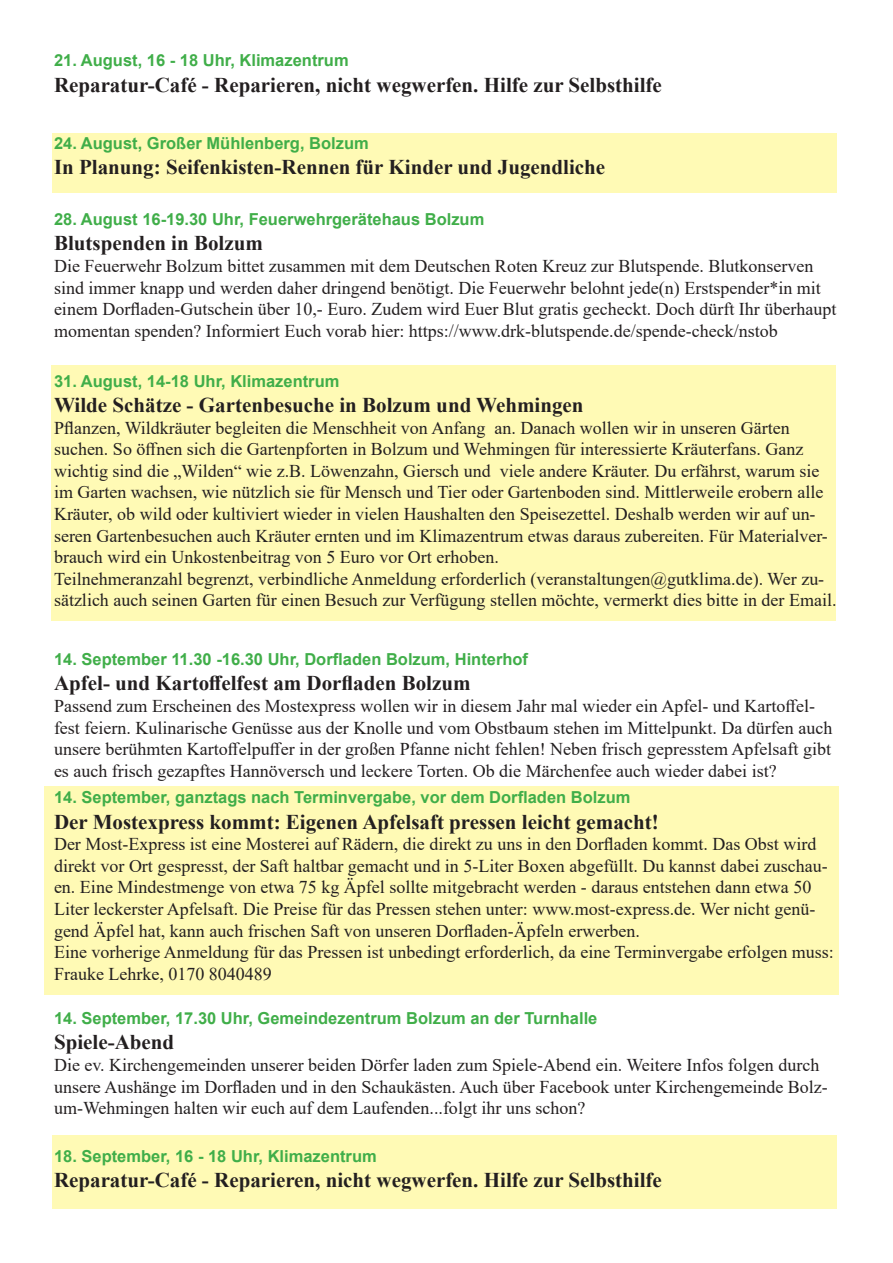
<style>
.page{position:relative;width:893px;height:1263px;background:#fff}
.page>*{position:absolute;margin:0;border:0;box-sizing:border-box;transform-origin:0 0}
.t1{font:700 21px "Times New Roman";color:#231f20}
.t2{font:18px/21.6px "Times New Roman";color:#231f20}
.t3{font:700 16.5px "Arial";color:#40ae49}
</style>
<div class="page">
<div style="left:52px;top:133px;width:785px;height:59px;background:#fffab5"></div>
<div style="left:51px;top:366px;width:785px;height:255px;background:#fffab5"></div>
<div style="left:45px;top:787px;width:794px;height:208px;background:#fffab5"></div>
<div style="left:52px;top:1135px;width:785px;height:74px;background:#fffab5"></div>
<p class="t3" style="left:54px;top:49px;width:296px">21. August, 16 - 18 Uhr, Klimazentrum</p>
<p class="t1" style="left:54px;top:70px;width:609px">Reparatur-Café - Reparieren, nicht wegwerfen. Hilfe zur Selbsthilfe</p>
<p class="t3" style="left:54px;top:131px;width:316px">24. August, Großer Mühlenberg, Bolzum</p>
<p class="t1" style="left:54px;top:152px;width:553px">In Planung: Seifenkisten-Rennen für Kinder und Jugendliche</p>
<p class="t3" style="left:54px;top:208px;width:432px">28. August 16-19.30 Uhr, Feuerwehrgerätehaus Bolzum</p>
<p class="t1" style="left:54px;top:228px;width:210px">Blutspenden in Bolzum</p>
<p class="t2" style="left:54px;top:254px;width:784px">Die Feuerwehr Bolzum bittet zusammen mit dem Deutschen Roten Kreuz zur Blutspende. Blutkonserven sind immer knapp und werden daher dringend benötigt. Die Feuerwehr belohnt jede(n) Erstspender*in mit einem Dorfladen-Gutschein über 10,- Euro. Zudem wird Euer Blut gratis gecheckt. Doch dürft Ihr überhaupt momentan spenden? Informiert Euch vorab hier: https://www.drk-blutspende.de/spende-check/nstob</p>
<p class="t3" style="left:54px;top:369px;width:287px">31. August, 14-18 Uhr, Klimazentrum</p>
<p class="t1" style="left:54px;top:390px;width:531px">Wilde Schätze - Gartenbesuche in Bolzum und Wehmingen</p>
<p class="t2" style="left:54px;top:416px;width:775px">Pflanzen, Wildkräuter begleiten die Menschheit von Anfang an. Danach wollen wir in unseren Gärten suchen. So öffnen sich die Gartenpforten in Bolzum und Wehmingen für interessierte Kräuterfans. Ganz wichtig sind die „Wilden“ wie z.B. Löwenzahn, Giersch und viele andere Kräuter. Du erfährst, warum sie im Garten wachsen, wie nützlich sie für Mensch und Tier oder Gartenboden sind. Mittlerweile erobern alle Kräuter, ob wild oder kultiviert wieder in vielen Haushalten den Speisezettel. Deshalb werden wir auf un&shy;seren Gartenbesuchen auch Kräuter ernten und im Klimazentrum etwas daraus zubereiten. Für Materialver&shy;brauch wird ein Unkostenbeitrag von 5 Euro vor Ort erhoben.</p>
<p class="t2" style="left:54px;top:567px;width:784px">Teilnehmeranzahl begrenzt, verbindliche Anmeldung erforderlich (veranstaltungen@gutklima.de). Wer zu&shy;sätzlich auch seinen Garten für einen Besuch zur Verfügung stellen möchte, vermerkt dies bitte in der Email.</p>
<p class="t3" style="left:54px;top:648px;width:476px">14. September 11.30 -16.30 Uhr, Dorfladen Bolzum, Hinterhof</p>
<p class="t1" style="left:54px;top:668px;width:418px">Apfel- und Kartoffelfest am Dorfladen Bolzum</p>
<p class="t2" style="left:54px;top:695px;width:780px">Passend zum Erscheinen des Mostexpress wollen wir in diesem Jahr mal wieder ein Apfel- und Kartoffel&shy;fest feiern. Kulinarische Genüsse aus der Knolle und vom Obstbaum stehen im Mittelpunkt. Da dürfen auch unsere berühmten Kartoffelpuffer in der großen Pfanne nicht fehlen! Neben frisch gepresstem Apfelsaft gibt es auch frisch gezapftes Hannöversch und leckere Torten. Ob die Märchenfee auch wieder dabei ist?</p>
<p class="t3" style="left:54px;top:786px;width:578px">14. September, ganztags nach Terminvergabe, vor dem Dorfladen Bolzum</p>
<p class="t1" style="left:54px;top:806px;width:606px">Der Mostexpress kommt: Eigenen Apfelsaft pressen leicht gemacht!</p>
<p class="t2" style="left:54px;top:833px;width:775px">Der Most-Express ist eine Mosterei auf Rädern, die direkt zu uns in den Dorfladen kommt. Das Obst wird direkt vor Ort gespresst, der Saft haltbar gemacht und in 5-Liter Boxen abgefüllt. Du kannst dabei zuschau&shy;en. Eine Mindestmenge von etwa 75 kg Äpfel sollte mitgebracht werden - daraus entstehen dann etwa 50<br>Liter leckerster Apfelsaft. Die Preise für das Pressen stehen unter: www.most-express.de. Wer nicht genü&shy;gend Äpfel hat, kann auch frischen Saft von unseren Dorfladen-Äpfeln erwerben.</p>
<p class="t2" style="left:54px;top:941px;width:781px">Eine vorherige Anmeldung für das Pressen ist unbedingt erforderlich, da eine Terminvergabe erfolgen muss:<br>Frauke Lehrke, 0170 8040489</p>
<p class="t3" style="left:54px;top:1007px;width:545px">14. September, 17.30 Uhr, Gemeindezentrum Bolzum an der Turnhalle</p>
<p class="t1" style="left:54px;top:1027px;width:122px">Spiele-Abend</p>
<p class="t2" style="left:54px;top:1053px;width:775px">Die ev. Kirchengemeinden unserer beiden Dörfer laden zum Spiele-Abend ein. Weitere Infos folgen durch unsere Aushänge im Dorfladen und in den Schaukästen. Auch über Facebook unter Kirchengemeinde Bolz&shy;um-Wehmingen halten wir euch auf dem Laufenden...folgt ihr uns schon?</p>
<p class="t3" style="left:54px;top:1145px;width:324px">18. September, 16 - 18 Uhr, Klimazentrum</p>
<p class="t1" style="left:54px;top:1165px;width:609px">Reparatur-Café - Reparieren, nicht wegwerfen. Hilfe zur Selbsthilfe</p>
</div>
